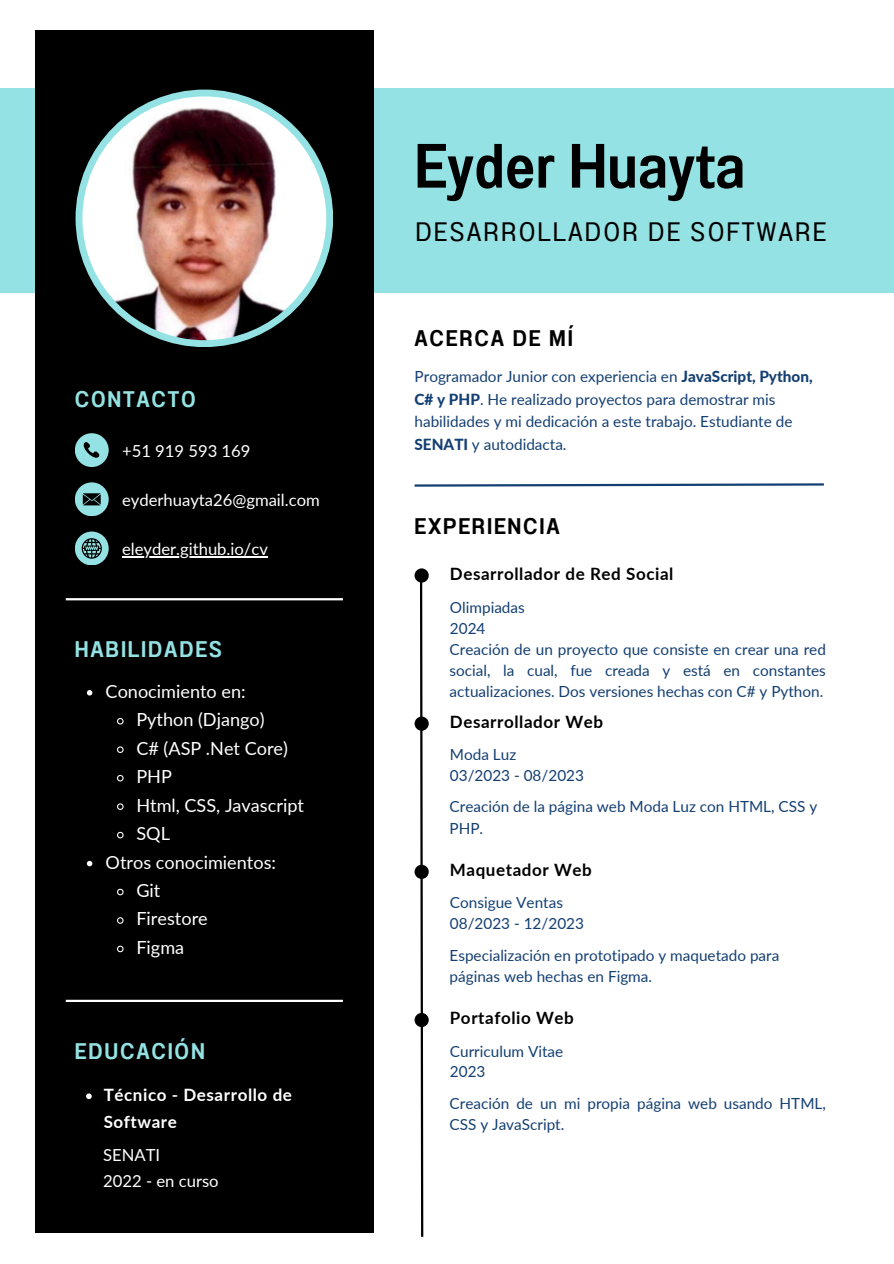
<style>
.page{position:relative;width:894px;height:1264px;background:#fff}
.page>*{position:absolute;margin:0;border:0;box-sizing:border-box;transform-origin:0 0}
.t1{font:62.4px "Anantason Semi Bold Wd 75";color:#000}
.t2{font:26.7px "Anantason Wd 75";letter-spacing:.08em;color:#000}
.t3{font:22.65px "Anantason Semi Bold Wd 75";letter-spacing:.08em;color:#94e2e3}
.t4{font:22.65px "Anantason Semi Bold Wd 75";letter-spacing:.08em;color:#000}
.t5{font:18.15px "Lato";color:#fff}
.t6{font:700 16.95px "Lato";letter-spacing:.035em;color:#000}
.t7{font:700 16.95px/27px "Lato";letter-spacing:.035em;color:#fff}
.t8{font:16.65px/26.2px "Lato";color:#fff}
.t9{font:15.3px/22.5px "Lato";color:#143f72}
.s1{font-weight:800}
</style>
<div class="page">
<div style="left:0;top:89px;width:893px;height:204px;background:#94e2e3"></div>
<div style="left:35px;top:30px;width:338px;height:1203px;background:#000"></div>
<div style="left:75px;top:433px;width:34px;height:34px;background:#94e2e3;border-radius:50%"></div>
<svg style="left:83px;top:442px;width:16px;height:16px"></svg>
<div style="left:75px;top:482px;width:34px;height:34px;background:#94e2e3;border-radius:50%"></div>
<div style="left:75px;top:531px;width:34px;height:34px;background:#94e2e3;border-radius:50%"></div>
<svg style="left:82px;top:538px;width:20px;height:20px"></svg>
<svg style="left:83px;top:493px;width:18px;height:12px"></svg>
<svg style="left:414px;top:483px;width:410px;height:4px"></svg>
<hr style="left:66px;top:598px;width:277px;height:2px;background:#fff">
<hr style="left:66px;top:999px;width:277px;height:3px;background:#fff">
<svg style="left:419px;top:582px;width:5px;height:655px"></svg>
<div style="left:414px;top:568px;width:14px;height:14px;background:#000;border-radius:50%"></div>
<div style="left:414px;top:716px;width:14px;height:14px;background:#000;border-radius:50%"></div>
<svg style="left:87px;top:690px;width:5px;height:5px"></svg>
<svg style="left:117px;top:718px;width:7px;height:7px"></svg>
<svg style="left:117px;top:746px;width:7px;height:7px"></svg>
<svg style="left:117px;top:774px;width:7px;height:8px"></svg>
<svg style="left:117px;top:803px;width:7px;height:7px"></svg>
<svg style="left:117px;top:831px;width:7px;height:8px"></svg>
<svg style="left:87px;top:860px;width:5px;height:6px"></svg>
<svg style="left:117px;top:888px;width:7px;height:8px"></svg>
<svg style="left:117px;top:917px;width:7px;height:7px"></svg>
<svg style="left:117px;top:945px;width:7px;height:8px"></svg>
<hr style="left:122px;top:556px;width:146px;height:1px;background:#fff">
<svg style="left:86px;top:1093px;width:6px;height:6px"></svg>
<div style="left:414px;top:864px;width:14px;height:15px;background:#000;border-radius:50%"></div>
<div style="left:414px;top:1012px;width:14px;height:15px;background:#000;border-radius:50%"></div>
<div style="left:75px;top:90px;width:258px;height:257px;background:#94e2e3;border-radius:50%"></div>
<img style="left:82px;top:96px;width:244px;height:244px;border-radius:50%">
<p class="t3" style="left:75px;top:386px;width:122px">CONTACTO</p>
<p class="t8" style="left:122px;top:437px;width:130px">+51 919 593 169</p>
<p class="t8" style="left:122px;top:486px;width:199px">eyderhuayta26@gmail.com</p>
<p class="t8" style="left:122px;top:535px;width:147px">eleyder.github.io/cv</p>
<p class="t3" style="left:75px;top:635px;width:149px">HABILIDADES</p>
<p class="t5" style="left:106px;top:679px;width:141px">Conocimiento en:</p>
<p class="t5" style="left:136px;top:708px;width:130px">Python (Django)</p>
<h3 class="t5" style="left:136px;top:736px;width:153px">C# (ASP .Net Core)</h3>
<p class="t5" style="left:136px;top:765px;width:37px">PHP</p>
<p class="t5" style="left:136px;top:793px;width:169px">Html, CSS, Javascript</p>
<p class="t5" style="left:136px;top:822px;width:35px">SQL</p>
<p class="t5" style="left:106px;top:850px;width:172px">Otros conocimientos:</p>
<p class="t5" style="left:136px;top:879px;width:26px">Git</p>
<p class="t5" style="left:136px;top:907px;width:73px">Firestore</p>
<p class="t5" style="left:136px;top:936px;width:49px">Figma</p>
<p class="t3" style="left:75px;top:1037px;width:131px">EDUCACIÓN</p>
<h2 class="t7" style="left:104px;top:1081px;width:190px">Técnico - Desarrollo de<br>Software</h2>
<h3 class="t8" style="left:103px;top:1140px;width:117px">SENATI<br>2022 - en curso</h3>
<p class="t1" style="left:414px;top:129px;width:332px">Eyder Huayta</p>
<p class="t2" style="left:415px;top:216px;width:412px">DESARROLLADOR DE SOFTWARE</p>
<p class="t4" style="left:414px;top:324px;width:160px">ACERCA DE MÍ</p>
<h3 class="t9" style="left:414px;top:365px;width:399px">Programador Junior con experiencia en <span class="s1">JavaScript, Python, C# y PHP</span>. He realizado proyectos para demostrar mis habilidades y mi dedicación a este trabajo. Estudiante de <span class="s1">SENATI</span> y autodidacta.</h3>
<p class="t4" style="left:414px;top:512px;width:147px">EXPERIENCIA</p>
<p class="t6" style="left:450px;top:563px;width:225px">Desarrollador de Red Social</p>
<p class="t9" style="left:450px;top:596px;width:76px">Olimpiadas</p>
<p class="t9" style="left:450px;top:616px;width:37px">2024</p>
<p class="t9" style="left:449px;top:638px;width:378px;line-height:20.9px;text-align:justify">Creación de un proyecto que consiste en crear una red social, la cual, fue creada y está en constantes actualizaciones. Dos versiones hechas con C# y Python.</p>
<p class="t6" style="left:450px;top:711px;width:155px">Desarrollador Web</p>
<h3 class="t9" style="left:450px;top:743px;width:68px">Moda Luz</h3>
<p class="t9" style="left:450px;top:763px;width:136px">03/2023 - 08/2023</p>
<p class="t9" style="left:449px;top:795px;width:369px;line-height:21.3px">Creación de la página web Moda Luz con HTML, CSS y<br>PHP.</p>
<p class="t6" style="left:450px;top:859px;width:143px">Maquetador Web</p>
<h5 class="t9" style="left:450px;top:891px;width:115px">Consigue Ventas</h5>
<h1 class="t9" style="left:450px;top:912px;width:136px">08/2023 - 12/2023</h1>
<p class="t9" style="left:449px;top:943px;width:331px;line-height:21.3px">Especialización en prototipado y maquetado para páginas web hechas en Figma.</p>
<h3 class="t6" style="left:450px;top:1007px;width:125px">Portafolio Web</h3>
<p class="t9" style="left:450px;top:1039px;width:115px">Curriculum Vitae</p>
<p class="t9" style="left:450px;top:1060px;width:37px">2023</p>
<p class="t9" style="left:449px;top:1092px;width:378px;line-height:20.9px">Creación de un mi propia página web usando HTML,<br>CSS y JavaScript.</p>
</div>
